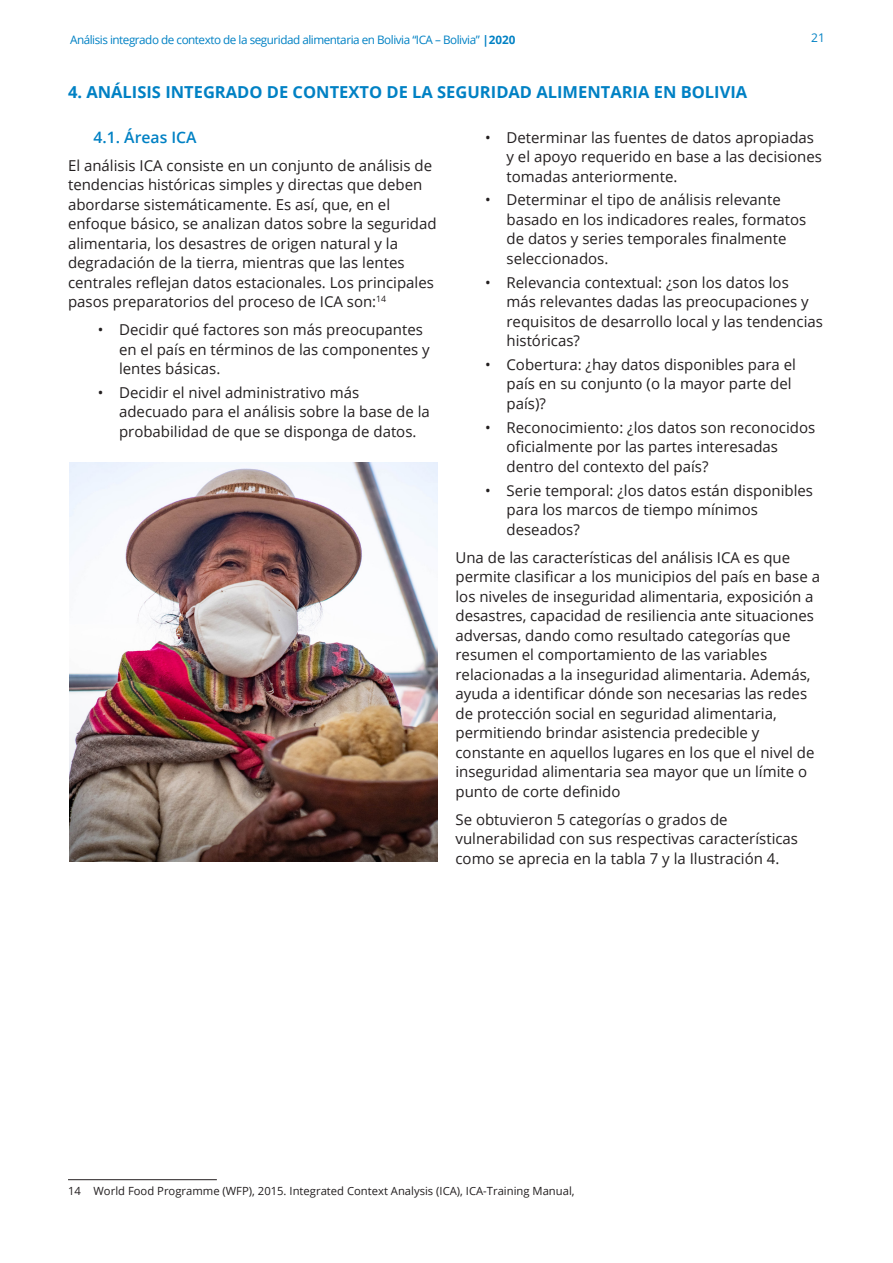
<style>
.page{position:relative;width:893px;height:1263px;background:#fff}
.page>*{position:absolute;margin:0;border:0;box-sizing:border-box;transform-origin:0 0}
.subtitulo_1{font:700 16.5px "Open Sans";color:#0081c4}
.subtitulo_2{font:600 15.75px "Open Sans";color:#0081c4}
.Texto{font:15px/19.5px "Open Sans";color:#231f20}
.t1{font:12px "Open Sans";color:#0081c4}
.t2{font:11.7px "Open Sans";letter-spacing:-.04em;color:#0081c4}
.pie_de_nota{font:11.25px "Open Sans";color:#231f20}
.s1{font-weight:700}
</style>
<div class="page">
<img style="left:69px;top:462px;width:368px;height:399px">
<hr style="left:68px;top:1179px;width:149px;height:1px;background:#231f20">
<p class="t2" style="left:70px;top:32px;width:447px">Análisis integrado de contexto de la seguridad alimentaria en Bolivia “ICA – Bolivia” <span class="s1">|2020</span></p>
<p class="t1" style="left:811px;top:29px;width:15px">21</p>
<p class="subtitulo_1" style="left:68px;top:80px;width:681px">4. ANÁLISIS INTEGRADO DE CONTEXTO DE LA SEGURIDAD ALIMENTARIA EN BOLIVIA</p>
<p class="subtitulo_2" style="left:94px;top:126px;width:105px">4.1. Áreas ICA</p>
<p class="Texto" style="left:68px;top:155px;width:370px">El análisis ICA consiste en un conjunto de análisis de tendencias históricas simples y directas que deben abordarse sistemáticamente. Es así, que, en el enfoque básico, se analizan datos sobre la seguridad alimentaria, los desastres de origen natural y la degradación de la tierra, mientras que las lentes centrales reflejan datos estacionales. Los principales pasos preparatorios del proceso de ICA son:<sup>14</sup></p>
<p class="Texto" style="left:119px;top:320px;width:312px;text-indent:-21px">• Decidir qué factores son más preocupantes en el país en términos de las componentes y lentes básicas.</p>
<p class="Texto" style="left:119px;top:382px;width:312px;text-indent:-21px">• Decidir el nivel administrativo más adecuado para el análisis sobre la base de la probabilidad de que se disponga de datos.</p>
<p class="Texto" style="left:506px;top:127px;width:317px;text-indent:-21px">• Determinar las fuentes de datos apropiadas y el apoyo requerido en base a las decisiones tomadas anteriormente.</p>
<p class="Texto" style="left:506px;top:190px;width:301px;text-indent:-21px">• Determinar el tipo de análisis relevante basado en los indicadores reales, formatos de datos y series temporales finalmente seleccionados.</p>
<p class="Texto" style="left:506px;top:272px;width:318px;text-indent:-21px">• Relevancia contextual: ¿son los datos los<br>más relevantes dadas las preocupaciones y requisitos de desarrollo local y las tendencias históricas?</p>
<p class="Texto" style="left:506px;top:354px;width:291px;text-indent:-21px">• Cobertura: ¿hay datos disponibles para el país en su conjunto (o la mayor parte del país)?</p>
<p class="Texto" style="left:506px;top:417px;width:310px;text-indent:-21px">• Reconocimiento: ¿los datos son reconocidos oficialmente por las partes interesadas dentro del contexto del país?</p>
<p class="Texto" style="left:506px;top:480px;width:308px;text-indent:-21px">• Serie temporal: ¿los datos están disponibles para los marcos de tiempo mínimos deseados?</p>
<p class="Texto" style="left:455px;top:547px;width:366px">Una de las características del análisis ICA es que permite clasificar a los municipios del país en base a los niveles de inseguridad alimentaria, exposición a desastres, capacidad de resiliencia ante situaciones adversas, dando como resultado categorías que resumen el comportamiento de las variables relacionadas a la inseguridad alimentaria. Además, ayuda a identificar dónde son necesarias las redes de protección social en seguridad alimentaria, permitiendo brindar asistencia predecible y constante en aquellos lugares en los que el nivel de inseguridad alimentaria sea mayor que un límite o punto de corte definido</p>
<p class="Texto" style="left:455px;top:809px;width:344px">Se obtuvieron 5 categorías o grados de vulnerabilidad con sus respectivas características como se aprecia en la tabla 7 y la Ilustración 4.</p>
<p class="pie_de_nota" style="left:68px;top:1183px;width:508px">14 World Food Programme (WFP), 2015. Integrated Context Analysis (ICA), ICA-Training Manual,</p>
</div>
